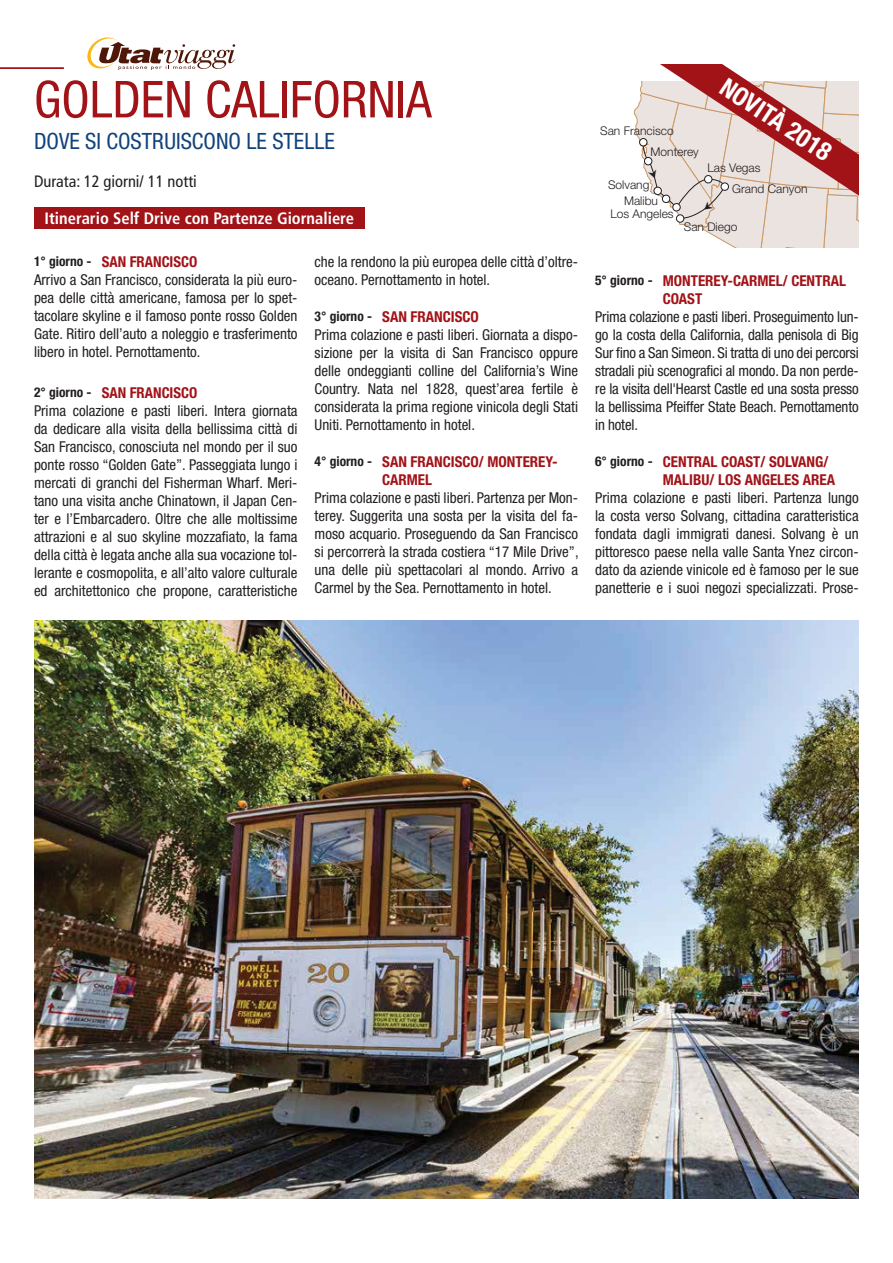
<style>
.page{position:relative;width:893px;height:1263px;background:#fff}
.page>*{position:absolute;margin:0;border:0;box-sizing:border-box;transform-origin:0 0}
.t1{font:condensed 51px "Helvetica Neue LT Std";color:#a21318}
.t2{font:700 condensed 25.35px "Helvetica Neue LT Std";color:#fff}
.t3{font:condensed 22.5px "Helvetica Neue LT Std";color:#11437b}
.t4{font:700 condensed 16.5px "Frutiger LT Std";color:#fff}
.t5{font:condensed 16.5px "Frutiger LT Std";color:#231f20}
.t6{font:condensed 15px/18px "Helvetica Neue LT Std";color:#231f20}
.t7{font:700 condensed 15px/18px "Helvetica Neue LT Std";color:#a21318}
.t8{font:300 12px/21.1px "Helvetica Neue LT Std";color:#231f20}
.s1{font-weight:700;font-size:13.5px}
.s2{font-weight:700;color:#a21318}
.s3{font-size:13.5px;color:#231f20}
</style>
<div class="page">
<svg style="left:87px;top:37px;width:148px;height:33px"></svg>
<hr style="left:0;top:68px;width:64px;height:1px;background:#a21318">
<div style="left:34px;top:207px;width:331px;height:22px;background:#a21318"></div>
<img style="left:34px;top:621px;width:825px;height:578px">
<svg style="left:634px;top:64px;width:225px;height:184px"></svg>
<h1 class="t1" style="left:34px;top:81px;width:399px">GOLDEN CALIFORNIA</h1>
<h3 class="t3" style="left:34px;top:133px;width:302px">DOVE SI COSTRUISCONO LE STELLE</h3>
<p class="t5" style="left:34px;top:172px;width:164px">Durata: 12 giorni/ 11 notti</p>
<p class="t4" style="left:45px;top:209px;width:311px">Itinerario Self Drive con Partenze Giornaliere</p>
<p class="t6" style="left:34px;top:254px;width:265px"><span class="s1">1° giorno -</span> <span class="s2">SAN FRANCISCO<br></span>Arrivo a San Francisco, considerata la più euro&shy;pea delle città americane, famosa per lo spet&shy;tacolare skyline e il famoso ponte rosso Golden Gate. Ritiro dell’auto a noleggio e trasferimento libero in hotel. Pernottamento.</p>
<p class="t6" style="left:34px;top:385px;width:265px"><span class="s1">2° giorno -</span> <span class="s2">SAN FRANCISCO<br></span>Prima colazione e pasti liberi. Intera giornata da dedicare alla visita della bellissima città di San Francisco, conosciuta nel mondo per il suo ponte rosso “Golden Gate”. Passeggiata lungo i mercati di granchi del Fisherman Wharf. Meri&shy;tano una visita anche Chinatown, il Japan Cen&shy;ter e l’Embarcadero. Oltre che alle moltissime attrazioni e al suo skyline mozzafiato, la fama della città è legata anche alla sua vocazione tol&shy;lerante e cosmopolita, e all’alto valore culturale ed architettonico che propone, caratteristiche</p>
<p class="t6" style="left:315px;top:254px;width:265px">che la rendono la più europea delle città d’oltre&shy;oceano. Pernottamento in hotel.</p>
<p class="t6" style="left:315px;top:309px;width:265px"><span class="s1">3° giorno -</span> <span class="s2">SAN FRANCISCO<br></span>Prima colazione e pasti liberi. Giornata a dispo&shy;sizione per la visita di San Francisco oppure delle ondeggianti colline del California’s Wine Country. Nata nel 1828, quest’area fertile è considerata la prima regione vinicola degli Stati Uniti. Pernottamento in hotel.</p>
<p class="t7" style="left:382px;top:454px;width:177px;text-indent:-68px"><span class="s3">4° giorno -</span> SAN FRANCISCO/ MONTEREY-<br>CARMEL</p>
<p class="t6" style="left:315px;top:490px;width:266px;text-align:justify">Prima colazione e pasti liberi. Partenza per Mon&shy;terey. Suggerita una sosta per la visita del fa&shy;moso acquario. Proseguendo da San Francisco si percorrerà la strada costiera “17 Mile Drive”, una delle più spettacolari al mondo. Arrivo a Carmel by the Sea. Pernottamento in hotel.</p>
<h2 class="t2" style="left:727px;top:77px;width:129px;rotate:33deg">NOVITÀ 2018</h2>
<p class="t8" style="left:651px;top:121px;width:50px;text-indent:-50px">San Francisco<br>Monterey</p>
<p class="t8" style="left:624px;top:178px;width:35px;line-height:15.9px;text-indent:-16px">Solvang<br>Malibu</p>
<p class="t8" style="left:684px;top:217px;width:55px">San Diego</p>
<p class="t8" style="left:732px;top:158px;width:77px;text-indent:-25px">Las Vegas<br>Grand Canyon</p>
<p class="t8" style="left:610px;top:204px;width:65px">Los Angeles</p>
<p class="t7" style="left:663px;top:273px;width:185px;text-indent:-68px"><span class="s3">5° giorno -</span> MONTEREY-CARMEL/ CENTRAL<br>COAST</p>
<p class="t6" style="left:595px;top:309px;width:265px;text-align:justify">Prima colazione e pasti liberi. Proseguimento lun&shy;go la costa della California, dalla penisola di Big Sur fino a San Simeon. Si tratta di uno dei percorsi stradali più scenografici al mondo. Da non perde&shy;re la visita dell'Hearst Castle ed una sosta presso la bellissima Pfeiffer State Beach. Pernottamento in hotel.</p>
<p class="t7" style="left:663px;top:454px;width:174px;text-indent:-68px"><span class="s3">6° giorno -</span> CENTRAL COAST/ SOLVANG/<br>MALIBU/ LOS ANGELES AREA</p>
<p class="t6" style="left:595px;top:490px;width:265px;text-align:justify">Prima colazione e pasti liberi. Partenza lungo la costa verso Solvang, cittadina caratteristica fondata dagli immigrati danesi. Solvang è un pittoresco paese nella valle Santa Ynez circon&shy;dato da aziende vinicole ed è famoso per le sue panetterie e i suoi negozi specializzati. Prose-</p>
</div>
